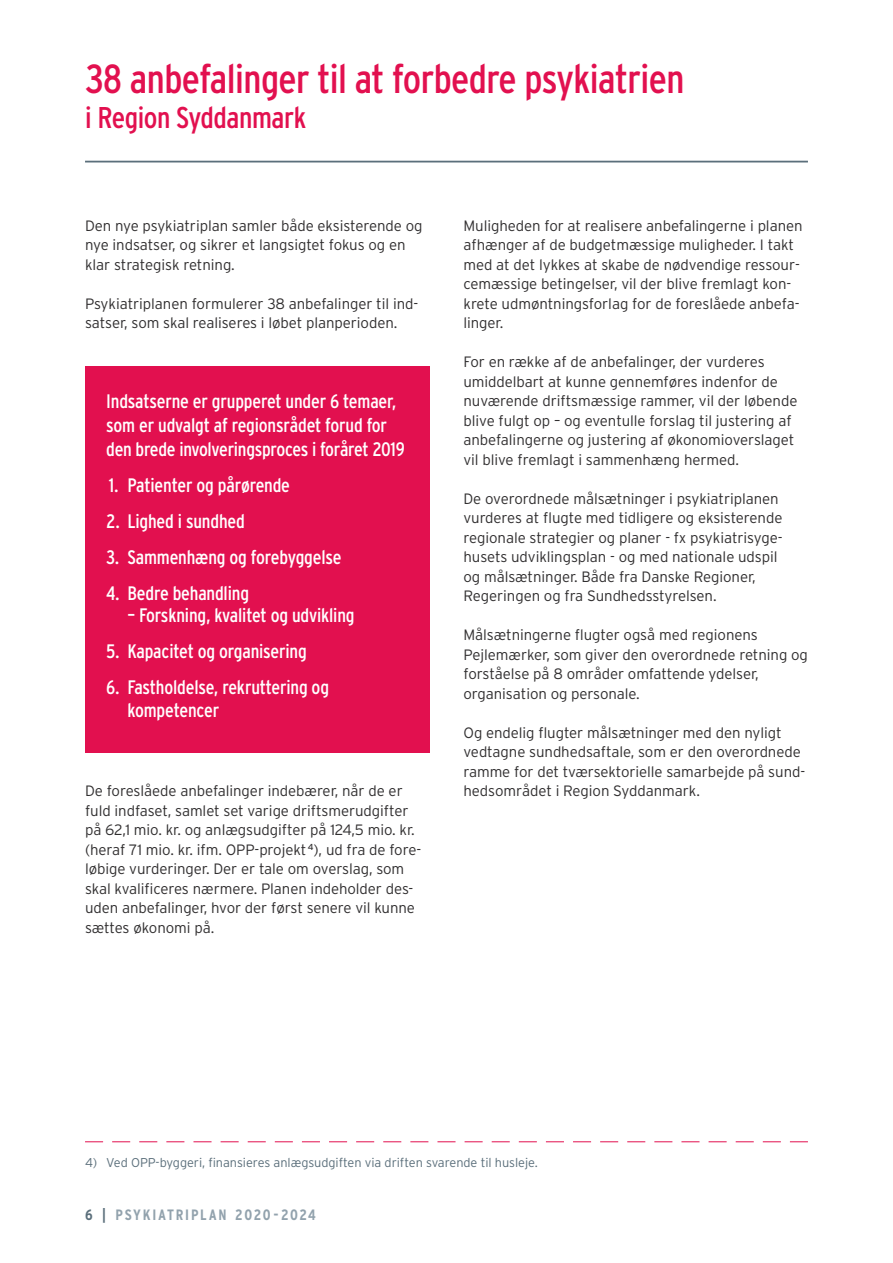
<style>
.page{position:relative;width:893px;height:1263px;background:#fff}
.page>*{position:absolute;margin:0;border:0;box-sizing:border-box;transform-origin:0 0}
.t1{font:condensed 40.5px "Interstate";letter-spacing:-.015em;color:#e2104f}
.t2{font:condensed 30px "Interstate";letter-spacing:-.015em;color:#e2104f}
.t3{font:condensed 19.5px/24px "Interstate";letter-spacing:-.01em;color:#fff}
.t4{font:300 15px/19.5px "Interstate";letter-spacing:-.005em;color:#312f30}
.t5{font:700 condensed 15px "Interstate";letter-spacing:.12em;color:#92a2ad}
.t6{font:300 12.75px "Interstate";letter-spacing:-.005em;color:#5b6f7b}
.s1{color:#5b6f7b}
</style>
<div class="page">
<hr style="left:85px;top:161px;width:723px;height:1px;background:#5b6f7b">
<div style="left:85px;top:366px;width:344px;height:387px;background:#e2104f"></div>
<svg style="left:85px;top:1141px;width:723px;height:1px"></svg>
<h1 class="t1" style="left:85px;top:56px;width:601px">38 anbefalinger til at forbedre psykiatrien</h1>
<h2 class="t2" style="left:85px;top:100px;width:223px">i Region Syddanmark</h2>
<p class="t4" style="left:85px;top:216px;width:339px">Den nye psykiatriplan samler både eksisterende og nye indsatser, og sikrer et langsigtet fokus og en klar strategisk retning.</p>
<p class="t4" style="left:85px;top:294px;width:335px">Psykiatriplanen formulerer 38 anbefalinger til ind&shy;satser, som skal realiseres i løbet planperioden.</p>
<h3 class="t3" style="left:106px;top:389px;width:300px">Indsatserne er grupperet under 6 temaer, som er udvalgt af regionsrådet forud for den brede involveringsproces i foråret 2019</h3>
<h3 class="t3" style="left:109px;top:473px;width:183px">1. Patienter og pårørende</h3>
<h3 class="t3" style="left:106px;top:509px;width:140px">2. Lighed i sundhed</h3>
<h3 class="t3" style="left:106px;top:545px;width:237px">3. Sammenhæng og forebyggelse</h3>
<h3 class="t3" style="left:106px;top:581px;width:144px">4. Bedre behandling</h3>
<h3 class="t3" style="left:128px;top:603px;width:229px">– Forskning, kvalitet og udvikling</h3>
<h3 class="t3" style="left:106px;top:639px;width:202px">5. Kapacitet og organisering</h3>
<h3 class="t3" style="left:128px;top:676px;width:203px;line-height:22.5px;text-indent:-21px">6. Fastholdelse, rekruttering og kompetencer</h3>
<p class="t4" style="left:85px;top:781px;width:338px">De foreslåede anbefalinger indebærer, når de er fuld indfaset, samlet set varige driftsmerudgifter på 62,1 mio. kr. og anlægsudgifter på 124,5 mio. kr. (heraf 71 mio. kr. ifm. OPP-projekt <sup>4</sup>), ud fra de fore&shy;løbige vurderinger. Der er tale om overslag, som skal kvalificeres nærmere. Planen indeholder des&shy;uden anbefalinger, hvor der først senere vil kunne sættes økonomi på.</p>
<p class="t4" style="left:463px;top:216px;width:341px">Muligheden for at realisere anbefalingerne i planen afhænger af de budgetmæssige muligheder. I takt med at det lykkes at skabe de nødvendige ressour&shy;cemæssige betingelser, vil der blive fremlagt kon&shy;krete udmøntningsforlag for de foreslåede anbefa&shy;linger.</p>
<p class="t4" style="left:463px;top:352px;width:335px">For en række af de anbefalinger, der vurderes umiddelbart at kunne gennemføres indenfor de nuværende driftsmæssige rammer, vil der løbende blive fulgt op – og eventulle forslag til justering af anbefalingerne og justering af økonomioverslaget vil blive fremlagt i sammenhæng hermed.</p>
<p class="t4" style="left:463px;top:489px;width:320px">De overordnede målsætninger i psykiatriplanen vurderes at flugte med tidligere og eksisterende regionale strategier og planer - fx psykiatrisyge&shy;husets udviklingsplan - og med nationale udspil og målsætninger. Både fra Danske Regioner, Regeringen og fra Sundhedsstyrelsen.</p>
<p class="t4" style="left:463px;top:625px;width:346px">Målsætningerne flugter også med regionens Pejlemærker, som giver den overordnede retning og forståelse på 8 områder omfattende ydelser, organisation og personale.</p>
<p class="t4" style="left:463px;top:723px;width:343px">Og endelig flugter målsætninger med den nyligt vedtagne sundhedsaftale, som er den overordnede ramme for det tværsektorielle samarbejde på sund&shy;hedsområdet i Region Syddanmark.</p>
<p class="t6" style="left:85px;top:1155px;width:454px">4) Ved OPP-byggeri, finansieres anlægsudgiften via driften svarende til husleje.</p>
<p class="t5" style="left:85px;top:1207px;width:232px"><span class="s1">6 |</span> PSYKIATRIPLAN 2020-2024</p>
</div>
